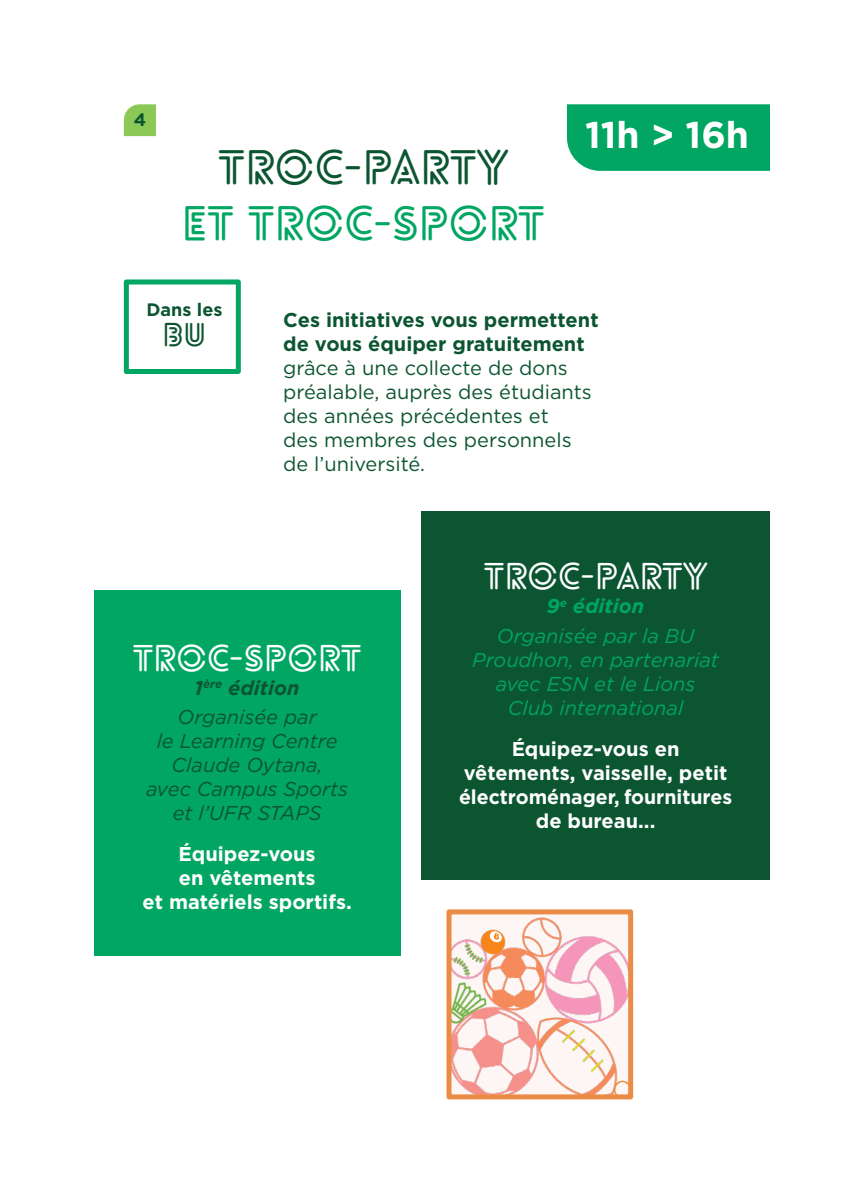
<style>
.page{position:relative;width:842px;height:1191px;background:#fff}
.page>*{position:absolute;margin:0;border:0;box-sizing:border-box;transform-origin:0 0}
.t1{font:700 46.8px "Lovelo Line";color:#00a662}
.t2{font:700 46.8px "Lovelo Line";color:#0c5531}
.t3{font:700 37.2px "Gotham";color:#fff}
.t4{font:700 36px "Lovelo Line";color:#fff}
.t5{font:700 31.8px "Lovelo Line";color:#0c5531}
.t6{font:20px/24px "Gotham";color:#0c5531}
.t7{font:700 20px/24px "Gotham";color:#fff;text-align:center}
.t8{font:italic 20px/24px "Gotham";color:#00a662;text-align:center}
.t9{font:italic 20px/24px "Gotham";color:#0c5531;text-align:center}
.t10{font:italic 700 20px "Gotham";color:#0c5531}
.t11{font:italic 700 20px "Gotham";color:#00a662}
.t12{font:700 18px "Gotham";color:#0c5531}
.s1{font-weight:700}
</style>
<div class="page">
<svg style="left:124px;top:104px;width:32px;height:32px"></svg>
<div style="left:567px;top:104px;width:203px;height:67px;background:#00a662"></div>
<div style="left:124px;top:279px;width:117px;height:95px;border:5px solid #00a662"></div>
<div style="left:421px;top:511px;width:349px;height:368px;background:#0c5531"></div>
<div style="left:94px;top:590px;width:306px;height:366px;background:#00a662"></div>
<img style="left:452px;top:917px;width:175px;height:176px">
<div style="left:446px;top:909px;width:187px;height:190px;border:5px solid #ea8c46"></div>
<p class="t12" style="left:134px;top:108px;width:14px">4</p>
<p class="t2" style="left:218px;top:138px;width:292px">TROC-PARTY</p>
<p class="t1" style="left:182px;top:194px;width:365px">ET TROC-SPORT</p>
<p class="t3" style="left:585px;top:111px;width:166px">11h &gt; 16h</p>
<p class="t12" style="left:146px;top:297px;width:77px">Dans les</p>
<p class="t5" style="left:163px;top:315px;width:45px">BU</p>
<p class="t6" style="left:283px;top:307px;width:317px"><span class="s1">Ces initiatives vous permettent de vous équiper gratuitement </span>grâce à une collecte de dons préalable, auprès des étudiants des années précédentes et<br>des membres des personnels de l’université.</p>
<p class="t4" style="left:133px;top:635px;width:230px">TROC-SPORT</p>
<p class="t10" style="left:195px;top:674px;width:107px">1<sup>ère</sup> édition</p>
<p class="t9" style="left:146px;top:705px;width:204px">Organisée par<br>le Learning Centre<br>Claude Oytana,<br>avec Campus Sports et l’UFR STAPS</p>
<p class="t7" style="left:143px;top:842px;width:211px">Équipez-vous<br>en vêtements<br>et matériels sportifs.</p>
<p class="t4" style="left:484px;top:554px;width:225px">TROC-PARTY</p>
<p class="t11" style="left:547px;top:593px;width:99px">9<sup>e</sup> édition</p>
<p class="t8" style="left:472px;top:623px;width:248px">Organisée par la BU<br>Proudhon, en partenariat avec ESN et le Lions<br>Club international</p>
<p class="t7" style="left:459px;top:736px;width:275px">Équipez-vous en vêtements, vaisselle, petit électroménager, fournitures de bureau...</p>
</div>
